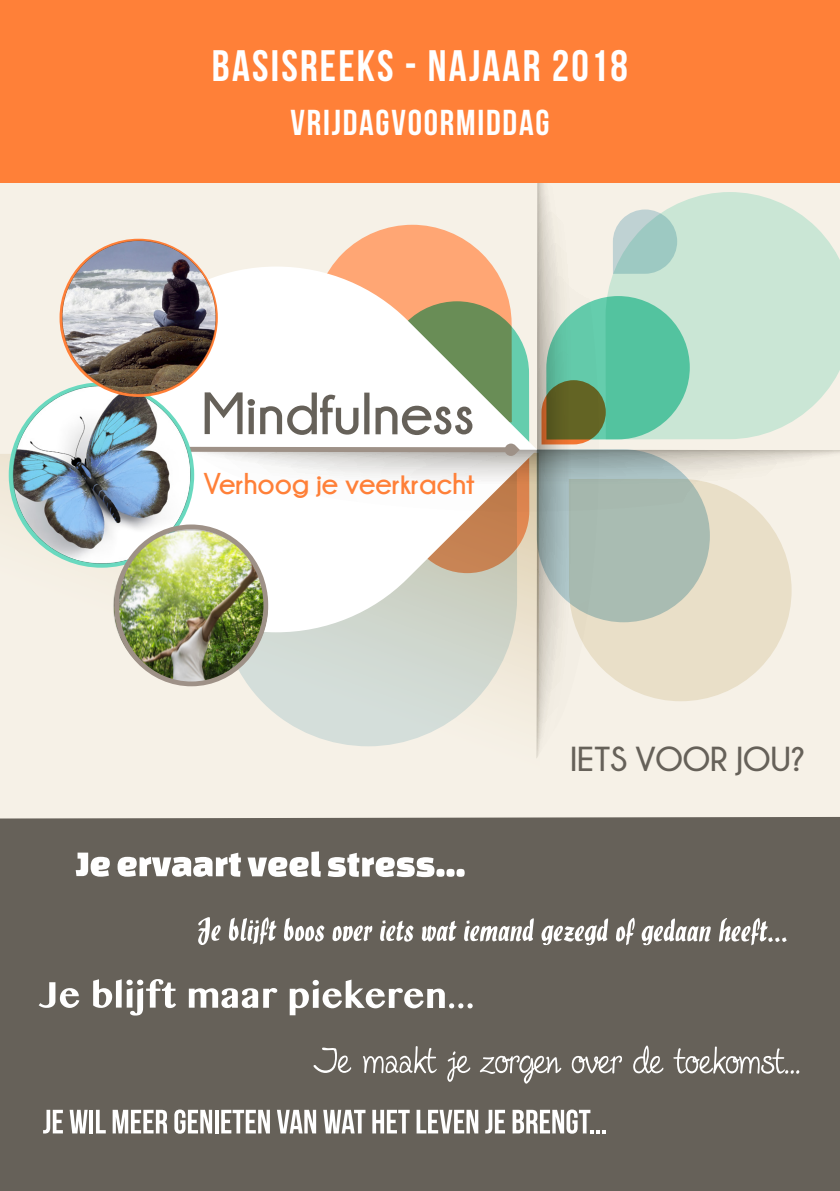
<style>
.page{position:relative;width:840px;height:1191px;background:#fff}
.page>*{position:absolute;margin:0;border:0;box-sizing:border-box;transform-origin:0 0}
.t1{font:700 59.2px "Champagne&Limousines";color:#666159}
.t2{font:44px "Bebas Neue";letter-spacing:.05em;color:#fff}
.t3{font:36px "Bebas Neue";letter-spacing:.05em;color:#fff}
.t4{font:700 34.6px "Champagne&Limousines";color:#666159}
.t5{font:700 30px "Champagne&Limousines";color:#ff8038}
</style>
<div class="page">
<div style="left:0;top:60px;width:839px;height:1131px;background:#f6f1e7"></div>
<div style="left:0;top:817px;width:839px;height:312px;background:#666159"></div>
<svg style="left:709px;top:192px;width:130px;height:247px;background:#cfe7d7"></svg>
<svg style="left:709px;top:511px;width:82px;height:187px;fill:#e9dfc8"></svg>
<svg style="left:186px;top:632px;width:350px;height:115px"></svg>
<svg style="left:216px;top:267px;width:320px;height:365px;background:#f0f0ec"></svg>
<svg style="left:216px;top:449px;width:623px;height:62px"></svg>
<svg style="left:536px;top:183px;width:173px;height:575px"></svg>
<div style="left:116px;top:447px;width:393px;height:5px;background:#9e9187"></div>
<svg style="left:313px;top:225px;width:216px;height:348px;background:#e6d8c7"></svg>
<svg style="left:313px;top:1047px;width:38px;height:26px"></svg>
<svg style="left:363px;top:1046px;width:73px;height:27px;background:#8b8781"></svg>
<svg style="left:447px;top:1051px;width:23px;height:30px"></svg>
<svg style="left:479px;top:1055px;width:82px;height:28px;background:#89857f"></svg>
<svg style="left:571px;top:1055px;width:50px;height:18px"></svg>
<svg style="left:633px;top:1045px;width:30px;height:28px"></svg>
<svg style="left:673px;top:1046px;width:125px;height:27px;background:#87837d"></svg>
<svg style="left:198px;top:917px;width:22px;height:28px"></svg>
<svg style="left:229px;top:917px;width:47px;height:27px"></svg>
<svg style="left:284px;top:917px;width:40px;height:24px"></svg>
<svg style="left:332px;top:925px;width:40px;height:16px"></svg>
<svg style="left:380px;top:920px;width:33px;height:21px"></svg>
<svg style="left:421px;top:920px;width:35px;height:21px"></svg>
<svg style="left:464px;top:918px;width:69px;height:23px;background:#a5a29d"></svg>
<svg style="left:541px;top:918px;width:66px;height:27px;background:#9c9994"></svg>
<svg style="left:615px;top:917px;width:19px;height:28px"></svg>
<svg style="left:641px;top:918px;width:69px;height:27px;background:#9c9994"></svg>
<svg style="left:718px;top:918px;width:68px;height:27px;background:#918e88"></svg>
<svg style="left:39px;top:982px;width:40px;height:26px"></svg>
<svg style="left:93px;top:979px;width:83px;height:36px;background:#a09d98"></svg>
<svg style="left:189px;top:988px;width:88px;height:20px;background:#b8b6b2"></svg>
<svg style="left:289px;top:979px;width:183px;height:36px;background:#8e8a84"></svg>
<svg style="left:76px;top:852px;width:34px;height:24px"></svg>
<svg style="left:117px;top:852px;width:124px;height:25px;background:#b9b7b3"></svg>
<svg style="left:247px;top:851px;width:73px;height:26px;background:#b9b7b3"></svg>
<svg style="left:327px;top:852px;width:137px;height:25px;background:#b0aea9"></svg>
<img style="left:0;top:402px;width:216px;height:162px">
<img style="left:44px;top:238px;width:173px;height:231px">
<img style="left:74px;top:525px;width:242px;height:161px">
<div style="left:114px;top:524px;width:154px;height:162px;border:5px solid #9e9187;border-radius:50%"></div>
<div style="left:0;top:1129px;width:839px;height:62px;background:#666159"></div>
<svg style="left:43px;top:1109px;width:20px;height:24px"></svg>
<svg style="left:70px;top:1109px;width:18px;height:24px"></svg>
<hr style="left:89px;top:1109px;width:4px;height:24px;background:#fff">
<svg style="left:96px;top:1109px;width:10px;height:24px"></svg>
<svg style="left:113px;top:1109px;width:54px;height:24px"></svg>
<svg style="left:174px;top:1109px;width:38px;height:24px"></svg>
<hr style="left:215px;top:1109px;width:3px;height:24px;background:#fff">
<svg style="left:221px;top:1109px;width:49px;height:24px"></svg>
<svg style="left:277px;top:1109px;width:39px;height:24px"></svg>
<svg style="left:323px;top:1109px;width:42px;height:24px"></svg>
<svg style="left:372px;top:1109px;width:37px;height:24px"></svg>
<svg style="left:416px;top:1109px;width:62px;height:24px"></svg>
<svg style="left:485px;top:1109px;width:19px;height:24px"></svg>
<svg style="left:512px;top:1109px;width:94px;height:24px;background:#aeaba7"></svg>
<div style="left:0;top:0;width:839px;height:183px;background:#ff8038"></div>
<p class="t2" style="left:212px;top:42px;width:417px">BASISREEKS - NAJAAR 2018</p>
<p class="t3" style="left:290px;top:103px;width:260px">VRIJDAGVOORMIDDAG</p>
<p class="t1" style="left:202px;top:381px;width:274px">Mindfulness</p>
<p class="t5" style="left:204px;top:467px;width:272px">Verhoog je veerkracht</p>
<p class="t4" style="left:569px;top:739px;width:236px">IETS VOOR JOU?</p>
</div>
